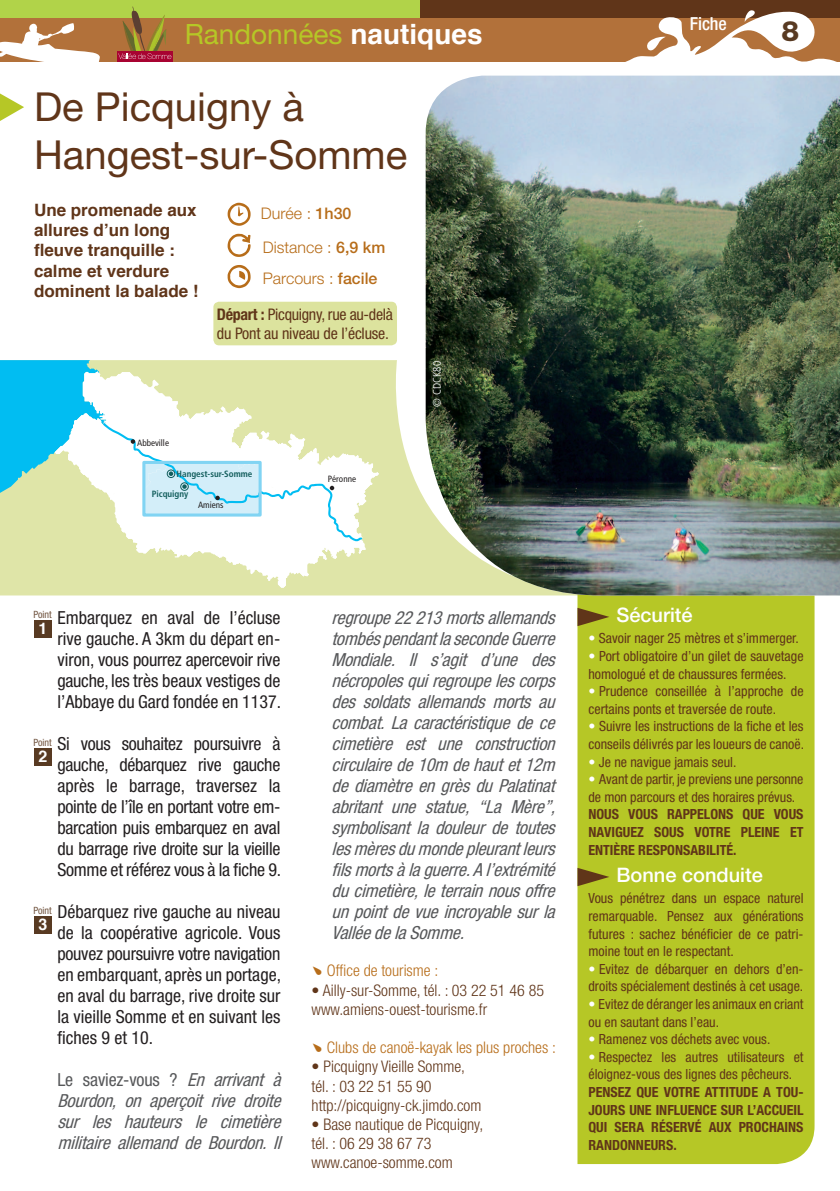
<style>
.page{position:relative;width:840px;height:1191px;background:#fff}
.page>*{position:absolute;margin:0;border:0;box-sizing:border-box;transform-origin:0 0}
.t1{font:40px/48px "Helvetica Neue";color:#603519}
.t2{font:28px "Helvetica Neue";color:#b6c726}
.t3{font:800 28px "Helvetica Neue";color:#583a22}
.t4{font:500 20px "Helvetica Neue";color:#fff}
.t5{font:italic condensed 18px/21px "Helvetica Neue";color:#57585a;text-align:justify}
.t6{font:condensed 18px/21px "Helvetica Neue";color:#231f20;text-align:justify}
.t7{font:500 condensed 18px "Helvetica Neue";color:#fff}
.t8{font:700 17px/20.4px "Helvetica";color:#603519}
.t9{font:300 condensed 16px/19.2px "Helvetica Neue";color:#603519}
.t10{font:condensed 16px/19px "Helvetica Neue";letter-spacing:-.015em;color:#603519}
.t11{font:300 condensed 16px "Helvetica Neue";color:#b76d1a}
.t12{font:300 16px/33.8px "Helvetica Neue";color:#b76d1a}
.t13{font:700 16px "Helvetica";color:#fff}
.t14{font:condensed 14px/17.6px "Helvetica Neue";color:#603519}
.t15{font:700 condensed 14px/17.6px "Helvetica Neue";color:#603519;text-align:justify}
.t16{font:300 condensed 11px "Frutiger";color:#fff}
.t17{font:condensed 10px "Helvetica Neue";color:#71543f}
.t18{font:700 condensed 9px "Frutiger";color:#135e5d}
.t19{font:condensed 9px "Frutiger";color:#231f20}
.s1{font-family:"Helvetica";font-weight:700;color:#fff}
.s2{font-weight:500}
.s3{font-weight:700}
.s4{font-style:normal}
.s5{color:#fff}
</style>
<div class="page">
<div style="left:0;top:0;width:839px;height:61px;background:#b2713a"></div>
<svg style="left:0;top:360px;width:425px;height:235px;fill:#dfe5a8"></svg>
<svg style="left:108px;top:556px;width:233px;height:31px;fill:#dfe5a8"></svg>
<svg style="left:0;top:360px;width:379px;height:196px"></svg>
<div style="left:142px;top:461px;width:119px;height:55px;border:3px solid #81d4f3"></div>
<div style="left:577px;top:595px;width:237px;height:569px;background:#b6c726"></div>
<div style="left:0;top:0;width:420px;height:17px;background:#b1d349"></div>
<div style="left:420px;top:0;width:419px;height:17px;background:#603519"></div>
<svg style="left:227px;top:203px;width:23px;height:23px"></svg>
<svg style="left:227px;top:234px;width:23px;height:23px"></svg>
<svg style="left:227px;top:265px;width:23px;height:23px"></svg>
<svg style="left:0;top:93px;width:24px;height:28px"></svg>
<svg style="left:608px;top:10px;width:231px;height:52px"></svg>
<div style="left:34px;top:620px;width:18px;height:17px;background:#583a22"></div>
<div style="left:34px;top:748px;width:18px;height:17px;background:#583a22"></div>
<div style="left:34px;top:916px;width:18px;height:17px;background:#583a22"></div>
<img style="left:425px;top:76px;width:414px;height:519px">
<svg style="left:0;top:23px;width:100px;height:39px"></svg>
<div style="left:117px;top:51px;width:55px;height:10px;background:#a80331"></div>
<svg style="left:118px;top:7px;width:53px;height:53px"></svg>
<svg style="left:577px;top:608px;width:32px;height:18px"></svg>
<svg style="left:577px;top:868px;width:32px;height:18px"></svg>
<div style="left:213px;top:302px;width:184px;height:43px;background:#dce39e;border-radius:6px"></div>
<h2 class="t2" style="left:184px;top:17px;width:299px">Randonnées <span class="s1">nautiques</span></h2>
<h1 class="t1" style="left:34px;top:82px;width:374px">De Picquigny à<br>Hangest-sur-Somme</h1>
<p class="t8" style="left:34px;top:199px;width:166px">Une promenade aux allures d’un long fleuve tranquille : calme et verdure dominent la balade !</p>
<p class="t12" style="left:261px;top:196px;width:126px">Durée : <span class="s2">1h30<br></span>Distance : <span class="s2">6,9 km</span></p>
<p class="t12" style="left:263px;top:261px;width:116px">Parcours : <span class="s2">facile</span></p>
<p class="t19" style="left:137px;top:438px;width:33px">Abbeville</p>
<p class="t10" style="left:217px;top:304px;width:177px"><span class="s3">Départ :</span> Picquigny, rue au-delà du Pont au niveau de l’écluse.</p>
<p class="t18" style="left:176px;top:468px;width:77px">Hangest-sur-Somme</p>
<p class="t19" style="left:198px;top:500px;width:27px">Amiens</p>
<p class="t18" style="left:152px;top:488px;width:38px">Picquigny</p>
<p class="t19" style="left:328px;top:474px;width:30px">Péronne</p>
<p class="t16" style="left:430px;top:406px;width:47px;rotate:-90deg">© CDCK80</p>
<p class="t7" style="left:689px;top:13px;width:39px">Fiche</p>
<h2 class="t3" style="left:781px;top:15px;width:19px">8</h2>
<p class="t6" style="left:57px;top:607px;width:225px">Embarquez en aval de l’écluse rive gauche. A 3km du départ en&shy;viron, vous pourrez apercevoir rive gauche, les très beaux vestiges de l’Abbaye du Gard fondée en 1137.</p>
<p class="t6" style="left:57px;top:733px;width:225px">Si vous souhaitez poursuivre à gauche, débarquez rive gauche après le barrage, traversez la pointe de l’île en portant votre em&shy;barcation puis embarquez en aval du barrage rive droite sur la vieille Somme et référez vous à la fiche 9.</p>
<p class="t6" style="left:57px;top:901px;width:225px">Débarquez rive gauche au niveau de la coopérative agricole. Vous pouvez poursuivre votre navigation en embarquant, après un portage, en aval du barrage, rive droite sur la vieille Somme et en suivant les fiches 9 et 10.</p>
<p class="t5" style="left:57px;top:1069px;width:230px"><span class="s4">Le saviez-vous ?</span> En arrivant à Bourdon, on aperçoit rive droite sur les hauteurs le cimetière militaire allemand de Bourdon. Il</p>
<p class="t17" style="left:33px;top:608px;width:20px">Point</p>
<p class="t13" style="left:38px;top:615px;width:10px">1</p>
<p class="t17" style="left:33px;top:736px;width:20px">Point</p>
<p class="t13" style="left:38px;top:743px;width:10px">2</p>
<p class="t17" style="left:33px;top:904px;width:20px">Point</p>
<p class="t13" style="left:38px;top:911px;width:10px">3</p>
<p class="t5" style="left:331px;top:607px;width:230px">regroupe22213mortsallemands tombéspendantlasecondeGuerre Mondiale. Il s’agit d’une des nécropolesquiregroupelescorps des soldats allemands morts au combat.La caractéristique de ce cimetière est une construction circulairede10m dehautet12m dediamètreengrèsduPalatinat abritant une statue, “La Mère”, symbolisant la douleur de toutes lesmèresdumondepleurantleurs filsmortsàlaguerre.Al’extrémité ducimetière,leterrainnousoffre unpointdevueincroyablesurla ValléedelaSomme.</p>
<p class="t11" style="left:327px;top:961px;width:113px">Office de tourisme :</p>
<p class="t9" style="left:311px;top:980px;width:234px">• Ailly-sur-Somme, tél. : 03 22 51 46 85 www.amiens-ouest-tourisme.fr</p>
<p class="t11" style="left:327px;top:1038px;width:230px">Clubs de canoë-kayak les plus proches :</p>
<p class="t9" style="left:311px;top:1057px;width:171px">• Picquigny Vieille Somme, tél. : 03 22 51 55 90 http://picquigny-ck.jimdo.com</p>
<p class="t9" style="left:311px;top:1114px;width:173px">• Base nautique de Picquigny, tél. : 06 29 38 67 73 www.canoe-somme.com</p>
<h3 class="t4" style="left:616px;top:603px;width:78px">Sécurité</h3>
<p class="t14" style="left:588px;top:629px;width:212px"><span class="s5">•</span> Savoir nager 25 mètres et s’immerger.</p>
<p class="t14" style="left:588px;top:647px;width:216px"><span class="s5">•</span> Port obligatoire d’un gilet de sauvetage homologué et de chaussures fermées.</p>
<p class="t14" style="left:588px;top:682px;width:216px"><span class="s5">•</span> Prudence conseillée à l’approche de certains ponts et traversée de route.</p>
<p class="t14" style="left:588px;top:717px;width:217px"><span class="s5">•</span> Suivre les instructions de la fiche et les conseils délivrés par les loueurs de canoë.</p>
<p class="t14" style="left:588px;top:752px;width:149px"><span class="s5">•</span> Je ne navigue jamais seul.</p>
<p class="t14" style="left:588px;top:770px;width:216px"><span class="s5">•</span> Avant de partir, je previens une personne de mon parcours et des horaires prévus.</p>
<p class="t15" style="left:588px;top:805px;width:216px">NOUS VOUS RAPPELONS QUE VOUS NAVIGUEZ SOUS VOTRE PLEINE ET ENTIÈRE RESPONSABILITÉ.</p>
<h3 class="t4" style="left:616px;top:863px;width:148px">Bonne conduite</h3>
<p class="t14" style="left:588px;top:889px;width:216px;text-align:justify">Vous pénétrez dans un espace naturel remarquable. Pensez aux générations futures : sachez bénéficier de ce patri&shy;moine tout en le respectant.</p>
<p class="t14" style="left:588px;top:960px;width:216px"><span class="s5">•</span> Evitez de débarquer en dehors d’en&shy;droits spécialement destinés à cet usage.</p>
<p class="t14" style="left:588px;top:995px;width:216px"><span class="s5">•</span> Evitez de déranger les animaux en criant ou en sautant dans l’eau.</p>
<p class="t14" style="left:588px;top:1030px;width:183px"><span class="s5">•</span> Ramenez vos déchets avec vous.</p>
<p class="t14" style="left:588px;top:1048px;width:216px"><span class="s5">•</span> Respectez les autres utilisateurs et éloignez-vous des lignes des pêcheurs.</p>
<p class="t15" style="left:588px;top:1083px;width:216px">PENSEZ QUE VOTRE ATTITUDE A TOU-JOURS UNE INFLUENCE SUR L’ACCUEIL QUI SERA RÉSERVÉ AUX PROCHAINS RANDONNEURS.</p>
</div>
